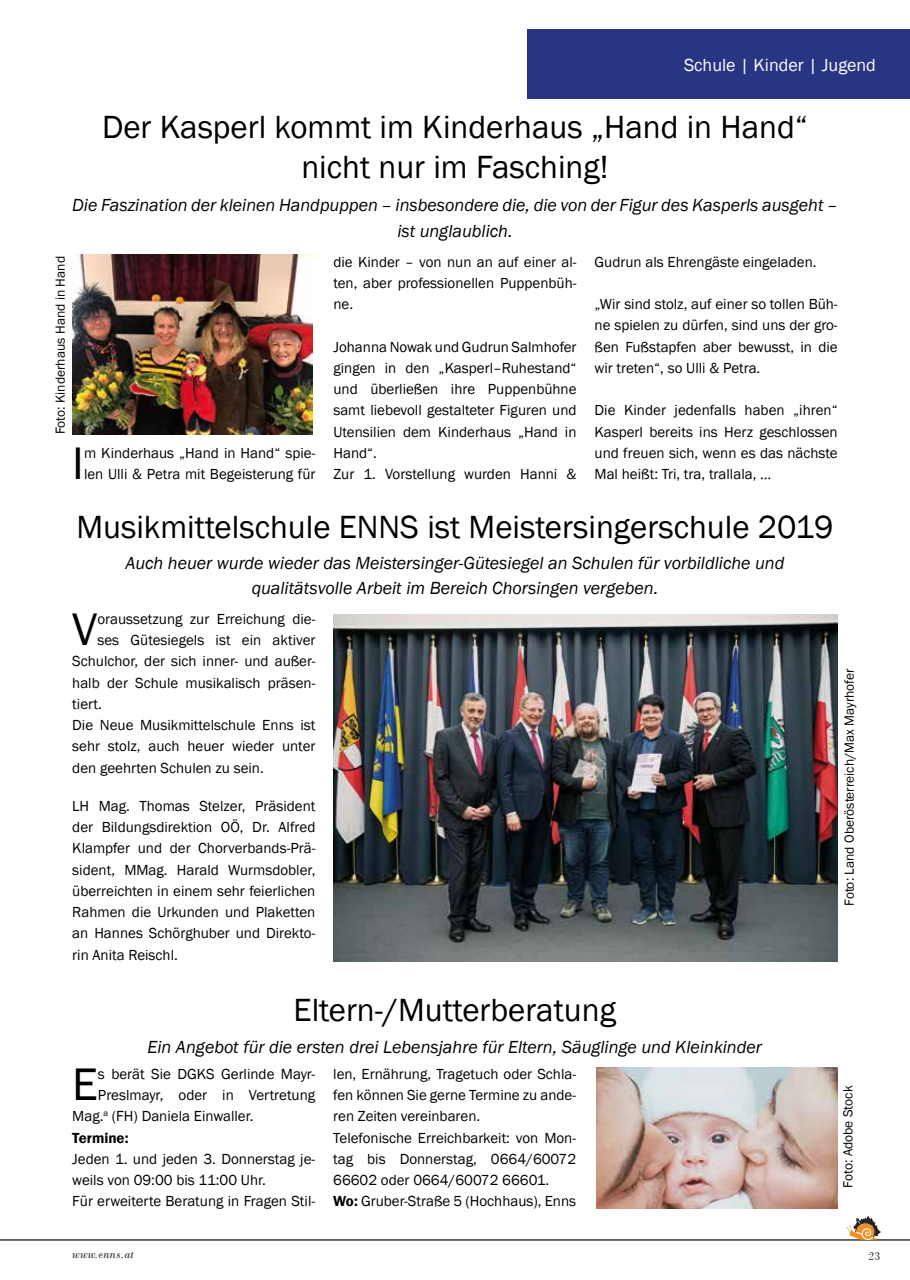
<style>
.page{position:relative;width:910px;height:1280px;background:#fff}
.page>*{position:absolute;margin:0;border:0;box-sizing:border-box;transform-origin:0 0}
.t1{font:46.95px "Franklin Gothic";color:#000}
.t2{font:33px/39.6px "Franklin Gothic";color:#000;text-align:center}
.t3{font:italic 18px/25.5px "Franklin Gothic";color:#000;text-align:center}
.t4{font:18px "Franklin Gothic";color:#fff}
.t5{font:15px/21.3px "Franklin Gothic";color:#000}
.t6{font:600 15px "Franklin Gothic";color:#000}
.t7{font:13.5px "Franklin Gothic";color:#000}
.t8{font:italic 12px "Bodoni";color:#414237}
.t9{font:12px "Bodoni";color:#414237}
.s1{font-weight:600}
</style>
<div class="page">
<hr style="left:0;top:1239px;width:910px;height:1px;background:#414237">
<hr style="left:0;top:1240px;width:910px;height:1px;background:#414237">
<svg style="left:847px;top:1216px;width:33px;height:24px"></svg>
<div style="left:527px;top:30px;width:383px;height:69px;background:#283583"></div>
<img style="left:72px;top:255px;width:240px;height:180px">
<img style="left:333px;top:614px;width:505px;height:347px">
<img style="left:596px;top:1067px;width:242px;height:142px">
<p class="t4" style="left:684px;top:54px;width:193px">Schule | Kinder | Jugend</p>
<h2 class="t2" style="left:102px;top:108px;width:707px">Der Kasperl kommt im Kinderhaus „Hand in Hand“ nicht nur im Fasching!</h2>
<p class="t7" style="left:52px;top:434px;width:180px;rotate:-90deg">Foto: Kinderhaus Hand in Hand</p>
<p class="t3" style="left:72px;top:193px;width:767px">Die Faszination der kleinen Handpuppen – insbesondere die, die von der Figur des Kasperls ausgeht – ist unglaublich.</p>
<h1 class="t1" style="left:72px;top:434px;width:13px">I</h1>
<p class="t5" style="left:84px;top:443px;width:233px">m Kinderhaus „Hand in Hand“ spie&shy;len Ulli &amp; Petra mit Begeisterung für</p>
<p class="t5" style="left:333px;top:251px;width:245px;text-align:justify">die Kinder – von nun an auf einer al&shy;ten, aber professionellen Puppenbüh&shy;ne.</p>
<p class="t5" style="left:333px;top:336px;width:245px">Johanna Nowak und Gudrun Salmhofer gingen in den „Kasperl–Ruhestand“ und überließen ihre Puppenbühne samt liebevoll gestalteter Figuren und<br>Utensilien dem Kinderhaus „Hand in<br>Hand“.<br>Zur 1. Vorstellung wurden Hanni &amp;</p>
<p class="t5" style="left:595px;top:251px;width:224px">Gudrun als Ehrengäste eingeladen.</p>
<p class="t5" style="left:595px;top:294px;width:245px;text-align:justify">„Wir sind stolz, auf einer so tollen Büh&shy;ne spielen zu dürfen, sind uns der gro&shy;ßen Fußstapfen aber bewusst, in die wir treten“, so Ulli &amp; Petra.</p>
<p class="t5" style="left:595px;top:400px;width:245px;text-align:justify">Die Kinder jedenfalls haben „ihren“ Kasperl bereits ins Herz geschlossen und freuen sich, wenn es das nächste Mal heißt: Tri, tra, trallala, …</p>
<h2 class="t2" style="left:76px;top:508px;width:759px">Musikmittelschule ENNS ist Meistersingerschule 2019</h2>
<p class="t3" style="left:126px;top:550px;width:660px">Auch heuer wurde wieder das Meistersinger-Gütesiegel an Schulen für vorbildliche und qualitätsvolle Arbeit im Bereich Chorsingen vergeben.</p>
<h1 class="t1" style="left:72px;top:600px;width:27px">V</h1>
<p class="t5" style="left:97px;top:608px;width:219px">oraussetzung zur Erreichung die-</p>
<p class="t5" style="left:97px;top:630px;width:219px">ses Gütesiegels ist ein aktiver</p>
<p class="t5" style="left:72px;top:651px;width:245px">Schulchor, der sich inner- und außer-</p>
<p class="t5" style="left:72px;top:672px;width:245px">halb der Schule musikalisch präsen-</p>
<p class="t5" style="left:72px;top:693px;width:31px">tiert.</p>
<p class="t5" style="left:72px;top:715px;width:245px">Die Neue Musikmittelschule Enns ist</p>
<p class="t5" style="left:72px;top:736px;width:245px">sehr stolz, auch heuer wieder unter</p>
<p class="t5" style="left:72px;top:757px;width:193px">den geehrten Schulen zu sein.</p>
<p class="t5" style="left:72px;top:795px;width:245px;text-align:justify">LH Mag. Thomas Stelzer, Präsident der Bildungsdirektion OÖ, Dr. Alfred Klampfer und der Chorverbands-Prä&shy;sident, MMag. Harald Wurmsdobler, überreichten in einem sehr feierlichen Rahmen die Urkunden und Plaketten an Hannes Schörghuber und Direkto&shy;rin Anita Reischl.</p>
<h2 class="t2" style="left:294px;top:991px;width:324px">Eltern-/Mutterberatung</h2>
<p class="t3" style="left:147px;top:1035px;width:616px">Ein Angebot für die ersten drei Lebensjahre für Eltern, Säuglinge und Kleinkinder</p>
<h1 class="t1" style="left:72px;top:1055px;width:27px">E</h1>
<p class="t5" style="left:98px;top:1063px;width:219px">s berät Sie DGKS Gerlinde Mayr-</p>
<p class="t5" style="left:98px;top:1085px;width:219px">Preslmayr, oder in Vertretung</p>
<p class="t5" style="left:72px;top:1106px;width:183px">Mag.<sup>a</sup> (FH) Daniela Einwaller.</p>
<p class="t6" style="left:72px;top:1128px;width:58px">Termine:</p>
<p class="t5" style="left:72px;top:1148px;width:244px">Jeden 1. und jeden 3. Donnerstag je&shy;weils von 09:00 bis 11:00 Uhr.<br>Für erweiterte Beratung in Fragen Stil-</p>
<p class="t5" style="left:333px;top:1063px;width:244px">len, Ernährung, Tragetuch oder Schla&shy;fen können Sie gerne Termine zu ande&shy;ren Zeiten vereinbaren.<br>Telefonische Erreichbarkeit: von Mon&shy;tag bis Donnerstag, 0664/60072<br>66602 oder 0664/60072 66601.<br><span class="s1">Wo:</span> Gruber-Straße 5 (Hochhaus), Enns</p>
<p class="t7" style="left:841px;top:906px;width:239px;rotate:-90deg">Foto: Land Oberösterreich/Max Mayrhofer</p>
<p class="t7" style="left:840px;top:1188px;width:103px;rotate:-90deg">Foto: Adobe Stock</p>
<p class="t8" style="left:72px;top:1247px;width:63px">www.enns.at</p>
<p class="t9" style="left:868px;top:1249px;width:13px">23</p>
</div>
